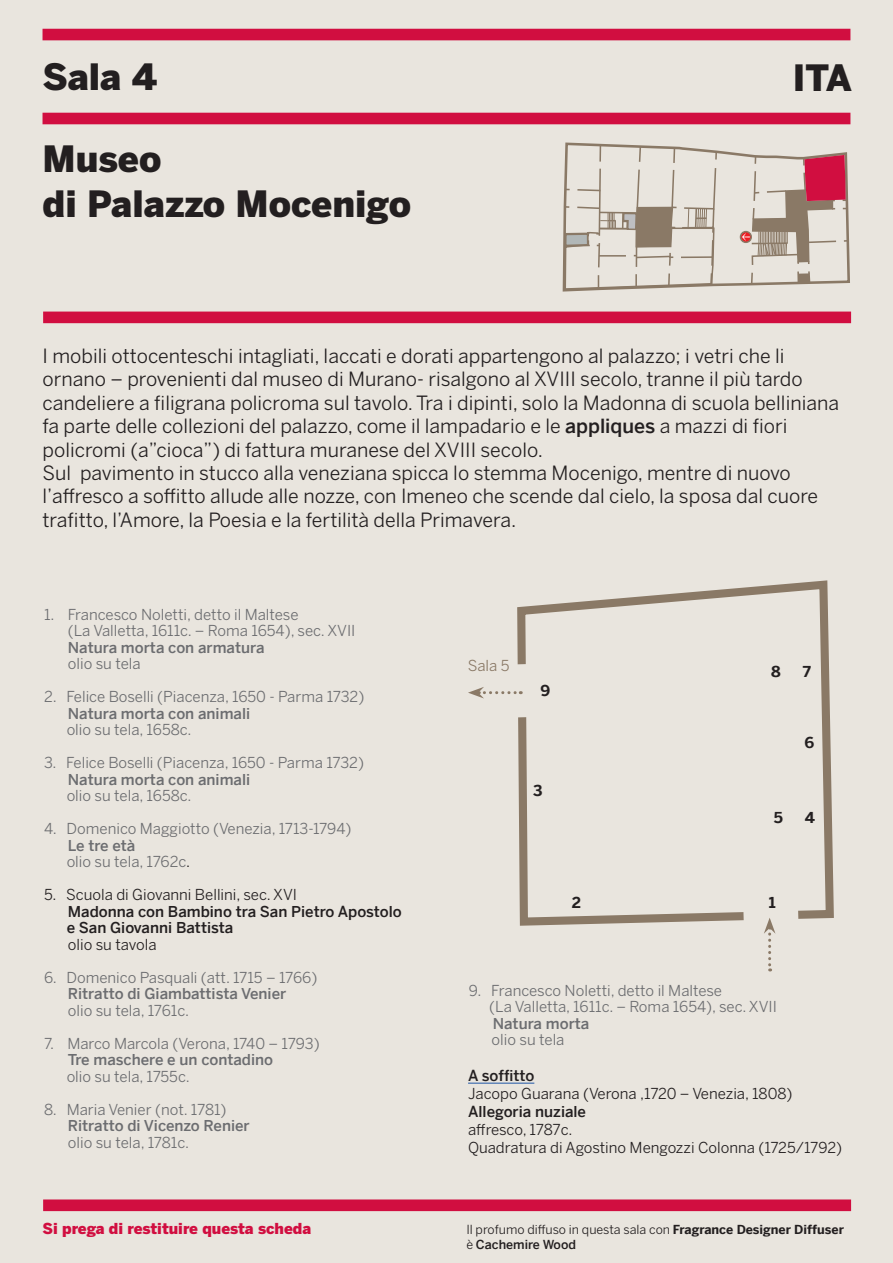
<style>
.page{position:relative;width:893px;height:1263px;background:#e9e5de}
.page>*{position:absolute;margin:0;border:0;box-sizing:border-box;transform-origin:0 0}
.t1{font:900 36px/45px "Benton Sans";color:#231f20}
.t2{font:19.5px/23.4px "Benton Sans";color:#231f20}
.t3{font:700 15.15px "Benton Sans";color:#231f20}
.t4{font:15px/16.5px "Benton Sans";color:#6c6d70}
.t5{font:500 15px "Benton Sans";color:#6c6d70}
.t6{font:15px/18px "Benton Sans";color:#231f20}
.t7{font:500 15px/16.5px "Benton Sans";color:#231f20}
.t8{font:900 15px "Benton Sans";color:#d10e40}
.t9{font:15px "Benton Sans";color:#8a7966}
.t10{font:12.45px/15px "Benton Sans";color:#231f20}
.s1{font-weight:500}
.s2{color:#231f20}
.s3{font-weight:700}
</style>
<div class="page">
<hr style="left:468px;top:1083px;width:66px;height:1px;background:#1e56a6">
<div style="left:43px;top:29px;width:807px;height:11px;background:#d10e40"></div>
<div style="left:43px;top:312px;width:808px;height:11px;background:#d10e40"></div>
<svg style="left:562px;top:142px;width:288px;height:150px"></svg>
<div style="left:43px;top:113px;width:807px;height:11px;background:#d10e40"></div>
<svg style="left:517px;top:580px;width:317px;height:346px"></svg>
<svg style="left:743px;top:881px;width:56px;height:90px"></svg>
<svg style="left:468px;top:663px;width:95px;height:55px"></svg>
<div style="left:43px;top:1199px;width:808px;height:12px;background:#d10e40"></div>
<h1 class="t1" style="left:43px;top:54px;width:116px">Sala 4</h1>
<h1 class="t1" style="left:793px;top:54px;width:61px">ITA</h1>
<h1 class="t1" style="left:43px;top:135px;width:370px">Museo<br>di Palazzo Mocenigo</h1>
<p class="t2" style="left:43px;top:344px;width:798px">I mobili ottocenteschi intagliati, laccati e dorati appartengono al palazzo; i vetri che li ornano – provenienti dal museo di Murano- risalgono al XVIII secolo, tranne il più tardo candeliere a filigrana policroma sul tavolo. Tra i dipinti, solo la Madonna di scuola belliniana fa parte delle collezioni del palazzo, come il lampadario e le <span class="s1">appliques</span> a mazzi di fiori policromi (a”cioca”) di fattura muranese del XVIII secolo.<br>Sul pavimento in stucco alla veneziana spicca lo stemma Mocenigo, mentre di nuovo l’affresco a soffitto allude alle nozze, con Imeneo che scende dal cielo, la sposa dal cuore trafitto, l’Amore, la Poesia e la fertilità della Primavera.</p>
<p class="t4" style="left:68px;top:606px;width:289px;text-indent:-24px">1. Francesco Noletti, detto il Maltese<br>(La Valletta, 1611c. – Roma 1654), sec. XVII</p>
<p class="t5" style="left:68px;top:638px;width:198px">Natura morta con armatura</p>
<p class="t4" style="left:68px;top:656px;width:74px">olio su tela</p>
<p class="t4" style="left:44px;top:689px;width:322px">2. Felice Boselli (Piacenza, 1650 - Parma 1732)</p>
<p class="t5" style="left:68px;top:704px;width:184px">Natura morta con animali</p>
<p class="t4" style="left:67px;top:722px;width:126px">olio su tela, 1658c.</p>
<p class="t4" style="left:44px;top:755px;width:321px">3. Felice Boselli (Piacenza, 1650 - Parma 1732)</p>
<p class="t5" style="left:68px;top:770px;width:184px">Natura morta con animali</p>
<p class="t4" style="left:67px;top:788px;width:126px">olio su tela, 1658c.</p>
<p class="t4" style="left:44px;top:821px;width:309px">4. Domenico Maggiotto (Venezia, 1713-1794)</p>
<p class="t4" style="left:67px;top:837px;width:125px"><span class="s1">Le tre età<br></span>olio su tela, 1762c<span class="s2">.</span></p>
<p class="t6" style="left:44px;top:886px;width:255px">5. Scuola di Giovanni Bellini, sec. XVI</p>
<p class="t7" style="left:67px;top:903px;width:337px">Madonna con Bambino tra San Pietro Apostolo e San Giovanni Battista</p>
<p class="t6" style="left:68px;top:935px;width:90px">olio su tavola</p>
<p class="t4" style="left:44px;top:969px;width:275px">6. Domenico Pasquali (att. 1715 – 1766)</p>
<p class="t5" style="left:68px;top:985px;width:220px">Ritratto di Giambattista Venier</p>
<p class="t4" style="left:68px;top:1002px;width:123px">olio su tela, 1761c.</p>
<p class="t4" style="left:44px;top:1035px;width:277px">7. Marco Marcola (Verona, 1740 – 1793)</p>
<p class="t5" style="left:68px;top:1051px;width:207px">Tre maschere e un contadino</p>
<p class="t4" style="left:67px;top:1068px;width:125px">olio su tela, 1755c.</p>
<p class="t4" style="left:44px;top:1101px;width:184px">8. Maria Venier (not. 1781)</p>
<p class="t5" style="left:68px;top:1117px;width:183px">Ritratto di Vicenzo Renier</p>
<p class="t4" style="left:68px;top:1134px;width:123px">olio su tela, 1781c.</p>
<p class="t9" style="left:468px;top:657px;width:43px">Sala 5</p>
<p class="t3" style="left:540px;top:681px;width:11px">9</p>
<p class="t3" style="left:533px;top:782px;width:11px">3</p>
<p class="t3" style="left:771px;top:663px;width:11px">8</p>
<p class="t3" style="left:803px;top:663px;width:10px">7</p>
<p class="t3" style="left:804px;top:733px;width:11px">6</p>
<p class="t3" style="left:774px;top:808px;width:11px">5</p>
<p class="t3" style="left:805px;top:808px;width:12px">4</p>
<p class="t3" style="left:572px;top:893px;width:11px">2</p>
<p class="t3" style="left:769px;top:893px;width:8px">1</p>
<p class="t4" style="left:489px;top:982px;width:289px;text-indent:-20px">9. Francesco Noletti, detto il Maltese<br>(La Valletta, 1611c. – Roma 1654), sec. XVII</p>
<p class="t5" style="left:493px;top:1014px;width:98px">Natura morta</p>
<p class="t4" style="left:492px;top:1031px;width:74px">olio su tela</p>
<p class="t7" style="left:468px;top:1067px;width:68px">A soffitto</p>
<p class="t6" style="left:468px;top:1085px;width:326px">Jacopo Guarana (Verona ,1720 – Venezia, 1808)</p>
<p class="t7" style="left:468px;top:1103px;width:120px">Allegoria nuziale</p>
<p class="t6" style="left:468px;top:1121px;width:376px">affresco, 1787c.<br>Quadratura di Agostino Mengozzi Colonna (1725/1792)</p>
<p class="t8" style="left:43px;top:1219px;width:270px">Si prega di restituire questa scheda</p>
<p class="t10" style="left:466px;top:1222px;width:379px">Il profumo diffuso in questa sala con <span class="s3">Fragrance Designer Diffuser </span>è <span class="s1">Cachemire Wood</span></p>
</div>
